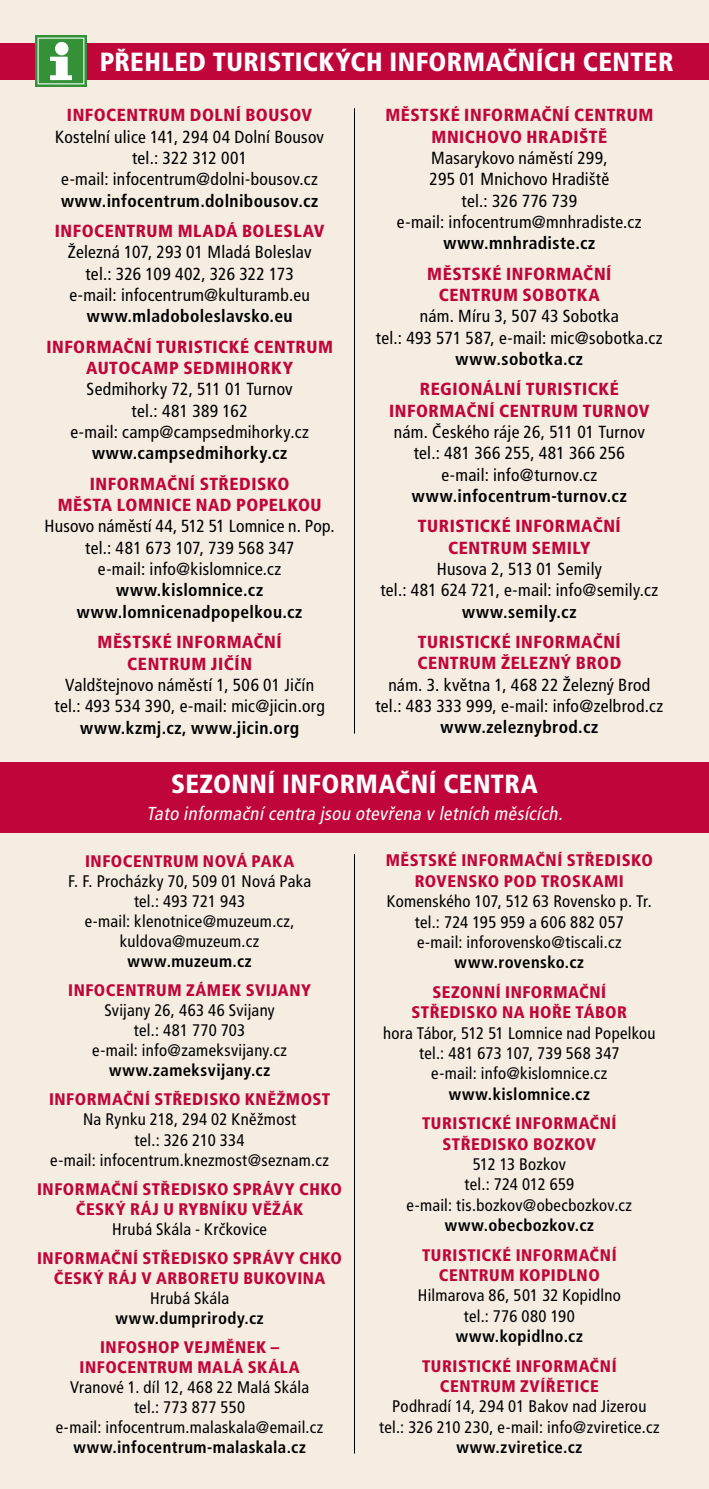
<style>
.page{position:relative;width:709px;height:1489px;background:#fff}
.page>*{position:absolute;margin:0;border:0;box-sizing:border-box;transform-origin:0 0}
.t1{font:900 condensed 26.25px "Frutiger CE";letter-spacing:.015em;color:#fff}
.t2{font:italic condensed 18.75px "Frutiger CE";color:#fff}
.t3{font:condensed 17.5px/21.2px "Frutiger CE";letter-spacing:.015em;color:#000;text-align:center}
.t4{font:900 condensed 17.5px/21.2px "Frutiger CE";letter-spacing:.03em;color:#c0053a;text-align:center}
.t5{font:700 condensed 17.5px/21.2px "Frutiger CE";letter-spacing:.025em;color:#000;text-align:center}
.t6{font:condensed 16.75px/20px "Frutiger CE";letter-spacing:.015em;color:#000;text-align:center}
.t7{font:900 condensed 16.75px/20.5px "Frutiger CE";letter-spacing:.03em;color:#c0053a;text-align:center}
.t8{font:700 condensed 16.75px "Frutiger CE";letter-spacing:.025em;color:#000}
</style>
<div class="page">
<div style="left:0;top:0;width:709px;height:1488px;background:#f5ede2"></div>
<div style="left:0;top:43px;width:709px;height:36px;background:#c0053a"></div>
<svg style="left:35px;top:35px;width:52px;height:52px"></svg>
<svg style="left:38px;top:38px;width:46px;height:46px"></svg>
<hr style="left:354px;top:108px;width:1px;height:625px;background:#000">
<hr style="left:354px;top:854px;width:1px;height:599px;background:#000">
<div style="left:0;top:762px;width:709px;height:70px;background:#c0053a"></div>
<h1 class="t1" style="left:100px;top:46px;width:575px">PŘEHLED TURISTICKÝCH INFORMAČNÍCH CENTER</h1>
<p class="t4" style="left:67px;top:105px;width:247px">INFOCENTRUM DOLNÍ BOUSOV</p>
<p class="t3" style="left:55px;top:126px;width:270px">Kostelní ulice 141, 294 04 Dolní Bousov tel.: 322 312 001<br>e-mail: infocentrum@dolni-bousov.cz</p>
<p class="t5" style="left:61px;top:190px;width:259px">www.infocentrum.dolnibousov.cz</p>
<p class="t4" style="left:55px;top:220px;width:271px">INFOCENTRUM MLADÁ BOLESLAV</p>
<p class="t3" style="left:68px;top:242px;width:245px">Železná 107, 293 01 Mladá Boleslav tel.: 326 109 402, 326 322 173 e-mail: infocentrum@kulturamb.eu</p>
<p class="t5" style="left:87px;top:306px;width:207px">www.mladoboleslavsko.eu</p>
<p class="t4" style="left:46px;top:336px;width:288px">INFORMAČNÍ TURISTICKÉ CENTRUM<br>AUTOCAMP SEDMIHORKY</p>
<p class="t3" style="left:71px;top:379px;width:240px">Sedmihorky 72, 511 01 Turnov<br>tel.: 481 389 162<br>e-mail: camp@campsedmihorky.cz</p>
<p class="t5" style="left:92px;top:443px;width:197px">www.campsedmihorky.cz</p>
<p class="t4" style="left:58px;top:473px;width:265px">INFORMAČNÍ STŘEDISKO<br>MĚSTA LOMNICE NAD POPELKOU</p>
<p class="t3" style="left:45px;top:516px;width:291px">Husovo náměstí 44, 512 51 Lomnice n. Pop. tel.: 481 673 107, 739 568 347<br>e-mail: info@kislomnice.cz</p>
<p class="t5" style="left:77px;top:580px;width:227px">www.kislomnice.cz www.lomnicenadpopelkou.cz</p>
<p class="t4" style="left:98px;top:631px;width:186px">MĚSTSKÉ INFORMAČNÍ<br>CENTRUM JIČÍN</p>
<p class="t3" style="left:55px;top:674px;width:272px">Valdštejnovo náměstí 1, 506 01 Jičín tel.: 493 534 390, e-mail: mic@jicin.org</p>
<p class="t5" style="left:80px;top:717px;width:221px">www.kzmj.cz, www.jicin.org</p>
<p class="t4" style="left:385px;top:105px;width:269px">MĚSTSKÉ INFORMAČNÍ CENTRUM<br>MNICHOVO HRADIŠTĚ</p>
<p class="t3" style="left:397px;top:147px;width:246px">Masarykovo náměstí 299,<br>295 01 Mnichovo Hradiště<br>tel.: 326 776 739<br>e-mail: infocentrum@mnhradiste.cz</p>
<p class="t5" style="left:443px;top:233px;width:153px">www.mnhradiste.cz</p>
<p class="t4" style="left:427px;top:263px;width:186px">MĚSTSKÉ INFORMAČNÍ<br>CENTRUM SOBOTKA</p>
<p class="t3" style="left:376px;top:306px;width:288px">nám. Míru 3, 507 43 Sobotka<br>tel.: 493 571 587, e-mail: mic@sobotka.cz</p>
<p class="t5" style="left:455px;top:348px;width:129px">www.sobotka.cz</p>
<p class="t4" style="left:389px;top:379px;width:262px">REGIONÁLNÍ TURISTICKÉ<br>INFORMAČNÍ CENTRUM TURNOV</p>
<p class="t3" style="left:394px;top:421px;width:252px">nám. Českého ráje 26, 511 01 Turnov tel.: 481 366 255, 481 366 256 e-mail: info@turnov.cz</p>
<p class="t5" style="left:412px;top:485px;width:216px">www.infocentrum-turnov.cz</p>
<p class="t4" style="left:418px;top:516px;width:204px">TURISTICKÉ INFORMAČNÍ<br>CENTRUM SEMILY</p>
<p class="t3" style="left:380px;top:558px;width:279px">Husova 2, 513 01 Semily<br>tel.: 481 624 721, e-mail: info@semily.cz</p>
<p class="t5" style="left:462px;top:601px;width:116px">www.semily.cz</p>
<p class="t4" style="left:417px;top:631px;width:205px;text-align:left">TURISTICKÉ INFORMAČNÍ<br>CENTRUM ŽELEZNÝ BROD</p>
<p class="t3" style="left:375px;top:674px;width:289px">nám. 3. května 1, 468 22 Železný Brod tel.: 483 333 999, e-mail: info@zelbrod.cz</p>
<p class="t5" style="left:440px;top:717px;width:159px">www.zeleznybrod.cz</p>
<h1 class="t1" style="left:171px;top:769px;width:368px">SEZONNÍ INFORMAČNÍ CENTRA</h1>
<p class="t2" style="left:146px;top:803px;width:421px">Tato informačnícentra jsou otevřena v letních měsících.</p>
<p class="t7" style="left:85px;top:850px;width:211px">INFOCENTRUM NOVÁ PAKA</p>
<p class="t6" style="left:68px;top:871px;width:245px">F. F. Procházky 70, 509 01 Nová Paka tel.: 493 721 943<br>e-mail: klenotnice@muzeum.cz, kuldova@muzeum.cz</p>
<p class="t8" style="left:127px;top:951px;width:126px">www.muzeum.cz</p>
<p class="t7" style="left:68px;top:980px;width:244px">INFOCENTRUM ZÁMEK SVIJANY</p>
<p class="t6" style="left:92px;top:1000px;width:196px">Svijany 26, 463 46 Svijany tel.: 481 770 703<br>e-mail: info@zameksvijany.cz</p>
<p class="t8" style="left:109px;top:1060px;width:163px">www.zameksvijany.cz</p>
<p class="t7" style="left:49px;top:1089px;width:283px">INFORMAČNÍ STŘEDISKO KNĚŽMOST</p>
<p class="t6" style="left:50px;top:1109px;width:280px">Na Rynku 218, 294 02 Kněžmost<br>tel.: 326 210 334<br>e-mail: infocentrum.knezmost@seznam.cz</p>
<p class="t7" style="left:37px;top:1178px;width:306px">INFORMAČNÍ STŘEDISKO SPRÁVY CHKO<br>ČESKÝ RÁJ U RYBNÍKU VĚŽÁK</p>
<p class="t6" style="left:112px;top:1218px;width:156px">Hrubá Skála - Krčkovice</p>
<p class="t7" style="left:37px;top:1247px;width:306px">INFORMAČNÍ STŘEDISKO SPRÁVY CHKO<br>ČESKÝ RÁJ V ARBORETU BUKOVINA</p>
<p class="t6" style="left:150px;top:1288px;width:80px">Hrubá Skála</p>
<p class="t8" style="left:116px;top:1308px;width:150px">www.dumprirody.cz</p>
<p class="t7" style="left:80px;top:1337px;width:222px">INFOSHOP VEJMĚNEK –<br>INFOCENTRUM MALÁ SKÁLA</p>
<p class="t6" style="left:56px;top:1377px;width:269px">Vranové 1. díl 12, 468 22 Malá Skála tel.: 773 877 550<br>e-mail: infocentrum.malaskala@email.cz</p>
<p class="t8" style="left:73px;top:1437px;width:234px">www.infocentrum-malaskala.cz</p>
<p class="t7" style="left:386px;top:850px;width:268px">MĚSTSKÉ INFORMAČNÍ STŘEDISKO<br>ROVENSKO POD TROSKAMI</p>
<p class="t6" style="left:387px;top:891px;width:266px">Komenského 107, 512 63 Rovensko p. Tr. tel.: 724 195 959 a 606 882 057<br>e-mail: inforovensko@tiscali.cz</p>
<p class="t8" style="left:454px;top:952px;width:131px">www.rovensko.cz</p>
<p class="t7" style="left:411px;top:981px;width:217px">SEZONNÍ INFORMAČNÍ<br>STŘEDISKO NA HOŘE TÁBOR</p>
<p class="t6" style="left:383px;top:1022px;width:274px">hora Tábor, 512 51 Lomnice nad Popelkou tel.: 481 673 107, 739 568 347<br>e-mail: info@kislomnice.cz</p>
<p class="t8" style="left:449px;top:1084px;width:143px">www.kislomnice.cz</p>
<p class="t7" style="left:422px;top:1113px;width:196px">TURISTICKÉ INFORMAČNÍ<br>STŘEDISKO BOZKOV</p>
<p class="t6" style="left:406px;top:1154px;width:227px">512 13 Bozkov<br>tel.: 724 012 659<br>e-mail: tis.bozkov@obecbozkov.cz</p>
<p class="t8" style="left:444px;top:1215px;width:151px">www.obecbozkov.cz</p>
<p class="t7" style="left:422px;top:1244px;width:196px">TURISTICKÉ INFORMAČNÍ<br>CENTRUM KOPIDLNO</p>
<p class="t6" style="left:418px;top:1285px;width:205px">Hilmarova 86, 501 32 Kopidlno tel.: 776 080 190</p>
<p class="t8" style="left:456px;top:1326px;width:129px">www.kopidlno.cz</p>
<p class="t7" style="left:422px;top:1355px;width:196px">TURISTICKÉ INFORMAČNÍ<br>CENTRUM ZVÍŘETICE</p>
<p class="t6" style="left:379px;top:1396px;width:282px">Podhradí 14, 294 01 Bakov nad Jizerou tel.: 326 210 230, e-mail: info@zviretice.cz</p>
<p class="t8" style="left:456px;top:1437px;width:127px">www.zviretice.cz</p>
</div>
